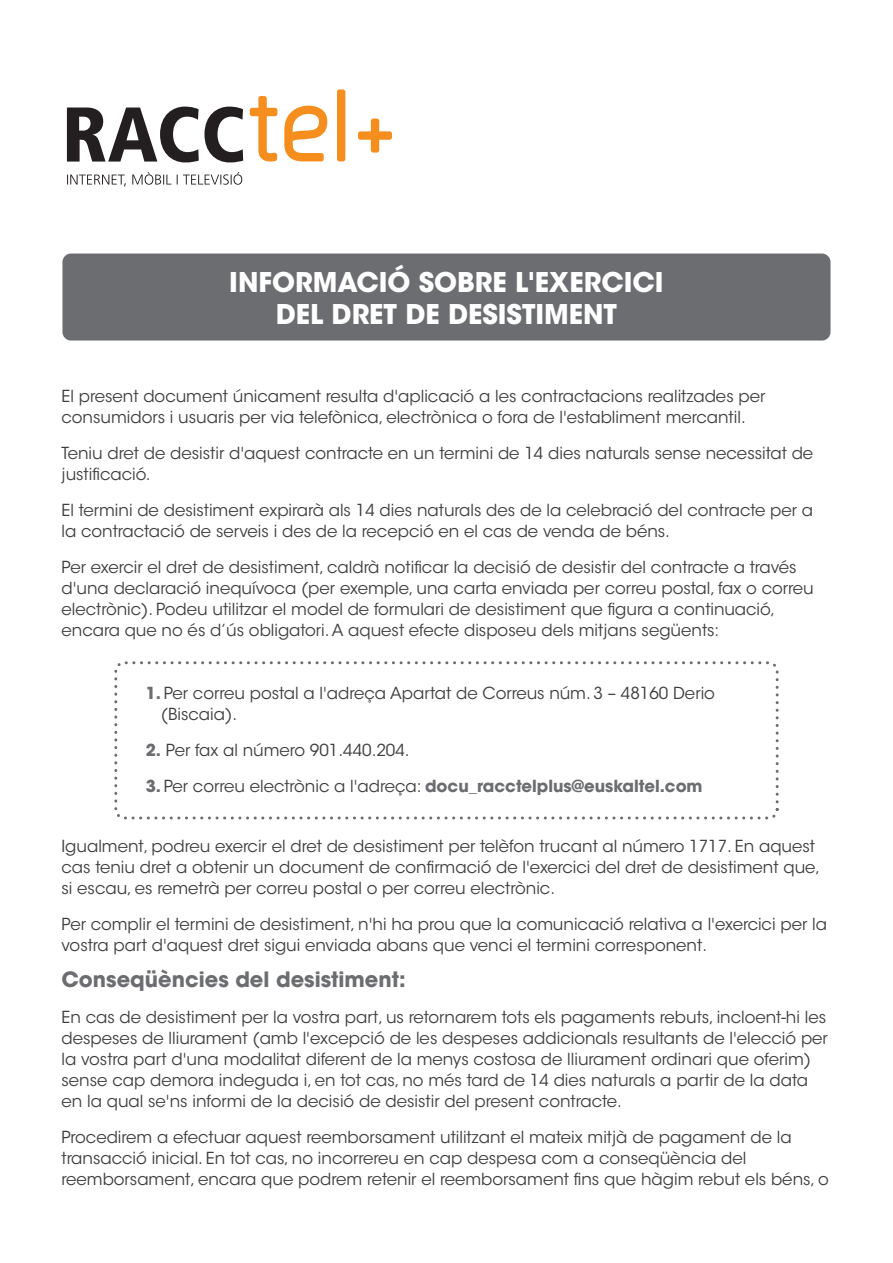
<style>
.page{position:relative;width:893px;height:1263px;background:#fff}
.page>*{position:absolute;margin:0;border:0;box-sizing:border-box;transform-origin:0 0}
.t1{font:700 27px/32.4px "ITC Avant Garde Std";color:#fff;text-align:center}
.t2{font:700 21px "ITC Avant Garde Std";color:#6c6d70}
.t3{font:16.5px/21px "ITC Avant Garde Std";color:#3e3e3f}
.t4{font:700 16.5px "ITC Avant Garde Std";color:#6c6d70}
.s1{font-weight:700;color:#6c6d70}
.s2{font-weight:400;color:#3e3e3f}
</style>
<div class="page">
<div style="left:62px;top:253px;width:768px;height:87px;background:#6c6d70;border-radius:9px"></div>
<div style="left:114px;top:661px;width:665px;height:158px;border:3px dashed #6c6d70;border-radius:9px"></div>
<svg style="left:250px;top:96px;width:27px;height:66px"></svg>
<svg style="left:284px;top:106px;width:43px;height:55px"></svg>
<div style="left:337px;top:89px;width:8px;height:72px;background:#f68e1e;border-radius:2px"></div>
<div style="left:371px;top:119px;width:8px;height:34px;background:#f68e1e;border-radius:2px"></div>
<div style="left:358px;top:131px;width:34px;height:9px;background:#f68e1e;border-radius:2px"></div>
<svg style="left:67px;top:172px;width:175px;height:14px"></svg>
<svg style="left:67px;top:107px;width:176px;height:55px"></svg>
<h1 class="t1" style="left:229px;top:265px;width:436px">INFORMACIÓ SOBRE L'EXERCICI<br>DEL DRET DE DESISTIMENT</h1>
<p class="t3" style="left:62px;top:386px;width:705px">El present document únicament resulta d'aplicació a les contractacions realitzades per consumidors i usuaris per via telefònica, electrònica o fora de l'establiment mercantil.</p>
<p class="t3" style="left:62px;top:443px;width:753px">Teniu dret de desistir d'aquest contracte en un termini de 14 dies naturals sense necessitat de justificació.</p>
<p class="t3" style="left:62px;top:500px;width:753px">El termini de desistiment expirarà als 14 dies naturals des de la celebració del contracte per a la contractació de serveis i des de la recepció en el cas de venda de béns.</p>
<p class="t3" style="left:62px;top:557px;width:754px">Per exercir el dret de desistiment, caldrà notificar la decisió de desistir del contracte a través d'una declaració inequívoca (per exemple, una carta enviada per correu postal, fax o correu electrònic). Podeu utilitzar el model de formulari de desistiment que figura a continuació, encara que no és d’ús obligatori. A aquest efecte disposeu dels mitjans següents:</p>
<p class="t3" style="left:161px;top:682px;width:556px;text-indent:-15px"><span class="s1">1.</span> Per correu postal a l'adreça Apartat de Correus núm. 3 – 48160 Derio (Biscaia).</p>
<p class="t3" style="left:146px;top:739px;width:265px"><span class="s1">2.</span> Per fax al número 901.440.204.</p>
<p class="t4" style="left:146px;top:775px;width:558px">3. <span class="s2">Per correu electrònic a l'adreça:</span> docu_racctelplus@euskaltel.com</p>
<p class="t3" style="left:62px;top:836px;width:760px">Igualment, podreu exercir el dret de desistiment per telèfon trucant al número 1717. En aquest cas teniu dret a obtenir un document de confirmació de l'exercici del dret de desistiment que, si escau, es remetrà per correu postal o per correu electrònic.</p>
<p class="t3" style="left:62px;top:914px;width:767px">Per complir el termini de desistiment, n'hi ha prou que la comunicació relativa a l'exercici per la vostra part d'aquest dret sigui enviada abans que venci el termini corresponent.</p>
<p class="t2" style="left:62px;top:966px;width:346px">Conseqüències del desistiment:</p>
<p class="t3" style="left:62px;top:1007px;width:768px">En cas de desistiment per la vostra part, us retornarem tots els pagaments rebuts, incloent-hi les despeses de lliurament (amb l'excepció de les despeses addicionals resultants de l'elecció per la vostra part d'una modalitat diferent de la menys costosa de lliurament ordinari que oferim) sense cap demora indeguda i, en tot cas, no més tard de 14 dies naturals a partir de la data en la qual se'ns informi de la decisió de desistir del present contracte.</p>
<p class="t3" style="left:62px;top:1127px;width:769px">Procedirem a efectuar aquest reemborsament utilitzant el mateix mitjà de pagament de la transacció inicial. En tot cas, no incorrereu en cap despesa com a conseqüència del reemborsament, encara que podrem retenir el reemborsament fins que hàgim rebut els béns, o</p>
</div>
